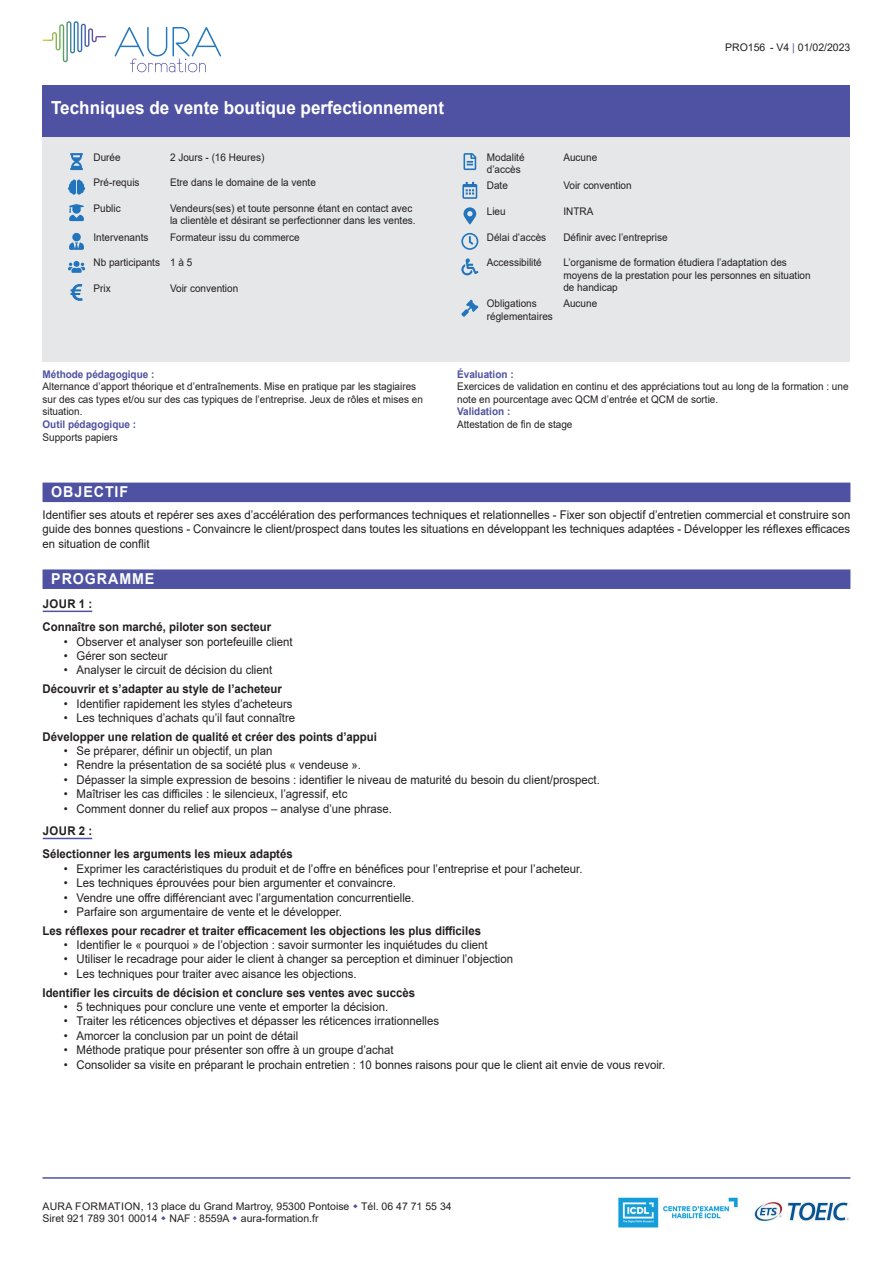
<style>
.page{position:relative;width:893px;height:1263px;background:#fff}
.page>*{position:absolute;margin:0;border:0;box-sizing:border-box;transform-origin:0 0}
.t1{font:700 18px "Arial";color:#fff;scale:.95 1}
.t2{font:700 15px "Arial";letter-spacing:.065em;color:#fff;scale:.95 1}
.t3{font:12px/14.4px "Arial";color:#231f20;text-align:justify;scale:.95 1}
.t4{font:700 12px/23px "Arial";color:#231f20;scale:.95 1}
.t5{font:10.5px/12.6px "Arial";color:#231f20;scale:.95 1}
.t6{font:10.5px/12.6px "Arial";color:#231f20}
.t7{font:700 10.5px "Arial";color:#4f52a2;scale:.95 1}
.s1{color:#4f52a2}
</style>
<div class="page">
<hr style="left:43px;top:1177px;width:807px;height:2px;background:#4f52a2">
<div style="left:43px;top:483px;width:807px;height:19px;background:#4f52a2"></div>
<div style="left:43px;top:569px;width:807px;height:20px;background:#4f52a2"></div>
<div style="left:43px;top:136px;width:807px;height:225px;background:#e6e7e9"></div>
<img style="left:618px;top:1197px;width:120px;height:31px">
<img style="left:754px;top:1202px;width:95px;height:20px">
<svg style="left:43px;top:21px;width:63px;height:41px"></svg>
<svg style="left:115px;top:27px;width:106px;height:45px"></svg>
<div style="left:43px;top:85px;width:807px;height:51px;background:#4f52a2"></div>
<hr style="left:43px;top:611px;width:49px;height:1px;background:#4f52a2">
<hr style="left:43px;top:838px;width:49px;height:1px;background:#4f52a2">
<svg style="left:70px;top:153px;width:13px;height:17px"></svg>
<svg style="left:68px;top:180px;width:17px;height:15px"></svg>
<svg style="left:69px;top:204px;width:15px;height:17px"></svg>
<svg style="left:69px;top:233px;width:15px;height:17px"></svg>
<svg style="left:68px;top:261px;width:17px;height:12px"></svg>
<svg style="left:70px;top:284px;width:13px;height:17px"></svg>
<svg style="left:463px;top:153px;width:13px;height:17px"></svg>
<svg style="left:462px;top:182px;width:15px;height:17px"></svg>
<svg style="left:463px;top:207px;width:13px;height:17px"></svg>
<svg style="left:461px;top:233px;width:17px;height:17px"></svg>
<svg style="left:461px;top:258px;width:17px;height:17px"></svg>
<svg style="left:461px;top:300px;width:17px;height:17px"></svg>
<p class="t6" style="left:725px;top:41px;width:127px">PRO156 - V4 <span class="s1">|</span> 01/02/2023</p>
<h1 class="t1" style="left:51px;top:95px;width:415px">Techniques de vente boutique perfectionnement</h1>
<p class="t5" style="left:94px;top:151px;width:30px">Durée</p>
<p class="t5" style="left:170px;top:151px;width:101px">2 Jours - (16 Heures)</p>
<p class="t5" style="left:94px;top:176px;width:50px">Pré-requis</p>
<p class="t5" style="left:170px;top:176px;width:155px">Etre dans le domaine de la vente</p>
<p class="t5" style="left:94px;top:202px;width:30px">Public</p>
<p class="t5" style="left:170px;top:202px;width:260px">Vendeurs(ses) et toute personne étant en contact avec la clientèle et désirant se perfectionner dans les ventes.</p>
<p class="t5" style="left:94px;top:230px;width:59px">Intervenants</p>
<p class="t5" style="left:170px;top:230px;width:138px">Formateur issu du commerce</p>
<p class="t5" style="left:94px;top:256px;width:105px">Nb participants 1 à 5</p>
<p class="t5" style="left:94px;top:281px;width:20px">Prix</p>
<p class="t5" style="left:170px;top:281px;width:73px">Voir convention</p>
<p class="t5" style="left:487px;top:151px;width:41px">Modalité d’accès</p>
<p class="t5" style="left:563px;top:151px;width:37px">Aucune</p>
<p class="t5" style="left:487px;top:179px;width:24px">Date</p>
<p class="t5" style="left:563px;top:179px;width:73px">Voir convention</p>
<p class="t5" style="left:487px;top:205px;width:21px">Lieu</p>
<p class="t5" style="left:563px;top:205px;width:33px">INTRA</p>
<p class="t5" style="left:487px;top:230px;width:64px">Délai d’accès</p>
<p class="t5" style="left:563px;top:230px;width:111px">Définir avec l’entreprise</p>
<p class="t5" style="left:487px;top:256px;width:59px">Accessibilité</p>
<p class="t5" style="left:563px;top:256px;width:262px">L’organisme de formation étudiera l’adaptation des moyens de la prestation pour les personnes en situation de handicap</p>
<p class="t5" style="left:487px;top:297px;width:71px">Obligations réglementaires</p>
<p class="t5" style="left:563px;top:297px;width:37px">Aucune</p>
<p class="t7" style="left:43px;top:366px;width:119px">Méthode pédagogique :</p>
<p class="t5" style="left:43px;top:380px;width:402px">Alternance d’apport théorique et d’entraînements. Mise en pratique par les stagiaires sur des cas types et/ou sur des cas typiques de l’entreprise. Jeux de rôles et mises en situation.</p>
<p class="t7" style="left:43px;top:417px;width:100px">Outil pédagogique :</p>
<p class="t5" style="left:43px;top:431px;width:81px">Supports papiers</p>
<p class="t2" style="left:51px;top:481px;width:83px">OBJECTIF</p>
<p class="t7" style="left:457px;top:366px;width:61px">Évaluation :</p>
<p class="t5" style="left:457px;top:380px;width:414px">Exercices de validation en continu et des appréciations tout au long de la formation : une note en pourcentage avec QCM d’entrée et QCM de sortie.</p>
<p class="t7" style="left:457px;top:404px;width:58px">Validation :</p>
<p class="t5" style="left:457px;top:418px;width:123px">Attestation de fin de stage</p>
<p class="t3" style="left:43px;top:507px;width:852px">Identifier ses atouts et repérer ses axes d’accélération des performances techniques et relationnelles - Fixer son objectif d’entretien commercial et construire son guide des bonnes questions - Convaincre le client/prospect dans toutes les situations en développant les techniques adaptées - Développer les réflexes efficaces en situation de conflit</p>
<p class="t2" style="left:51px;top:568px;width:110px">PROGRAMME</p>
<p class="t4" style="left:43px;top:593px;width:242px">JOUR 1 :<br>Connaître son marché, piloter son secteur</p>
<p class="t3" style="left:64px;top:634px;width:242px">• Observer et analyser son portefeuille client</p>
<p class="t3" style="left:64px;top:648px;width:111px">• Gérer son secteur</p>
<p class="t3" style="left:64px;top:663px;width:221px">• Analyser le circuit de décision du client</p>
<p class="t4" style="left:43px;top:677px;width:254px">Découvrir et s’adapter au style de l’acheteur</p>
<p class="t3" style="left:64px;top:696px;width:242px">• Identifier rapidement les styles d’acheteurs</p>
<p class="t3" style="left:64px;top:710px;width:245px">• Les techniques d’achats qu’il faut connaître</p>
<p class="t4" style="left:43px;top:725px;width:354px">Développer une relation de qualité et créer des points d’appui</p>
<p class="t3" style="left:64px;top:743px;width:221px">• Se préparer, définir un objectif, un plan</p>
<p class="t3" style="left:64px;top:758px;width:314px">• Rendre la présentation de sa société plus « vendeuse ».</p>
<p class="t3" style="left:64px;top:772px;width:566px">• Dépasser la simple expression de besoins : identifier le niveau de maturité du besoin du client/prospect.</p>
<p class="t3" style="left:64px;top:787px;width:300px">• Maîtriser les cas difficiles : le silencieux, l’agressif, etc</p>
<p class="t3" style="left:64px;top:801px;width:347px">• Comment donner du relief aux propos – analyse d’une phrase.</p>
<p class="t4" style="left:43px;top:820px;width:265px">JOUR 2 :<br>Sélectionner les arguments les mieux adaptés</p>
<p class="t3" style="left:64px;top:861px;width:548px">• Exprimer les caractéristiques du produit et de l’offre en bénéfices pour l’entreprise et pour l’acheteur.</p>
<p class="t3" style="left:64px;top:876px;width:351px">• Les techniques éprouvées pour bien argumenter et convaincre.</p>
<p class="t3" style="left:64px;top:890px;width:371px">• Vendre une offre différenciant avec l’argumentation concurrentielle.</p>
<p class="t3" style="left:64px;top:904px;width:294px">• Parfaire son argumentaire de vente et le développer.</p>
<p class="t4" style="left:43px;top:919px;width:463px">Les réflexes pour recadrer et traiter efficacement les objections les plus difficiles</p>
<p class="t3" style="left:64px;top:937px;width:448px">• Identifier le « pourquoi » de l’objection : savoir surmonter les inquiétudes du client</p>
<p class="t3" style="left:64px;top:952px;width:474px">• Utiliser le recadrage pour aider le client à changer sa perception et diminuer l’objection</p>
<p class="t3" style="left:64px;top:966px;width:310px">• Les techniques pour traiter avec aisance les objections.</p>
<p class="t4" style="left:43px;top:981px;width:394px">Identifier les circuits de décision et conclure ses ventes avec succès</p>
<p class="t3" style="left:64px;top:999px;width:343px">• 5 techniques pour conclure une vente et emporter la décision.</p>
<p class="t3" style="left:64px;top:1014px;width:397px">• Traiter les réticences objectives et dépasser les réticences irrationnelles</p>
<p class="t3" style="left:64px;top:1028px;width:248px">• Amorcer la conclusion par un point de détail</p>
<p class="t3" style="left:64px;top:1042px;width:349px">• Méthode pratique pour présenter son offre à un groupe d’achat</p>
<p class="t3" style="left:64px;top:1057px;width:635px">• Consolider sa visite en préparant le prochain entretien : 10 bonnes raisons pour que le client ait envie de vous revoir.</p>
<p class="t6" style="left:43px;top:1200px;width:411px">AURA FORMATION, 13 place du Grand Martroy, 95300 Pontoise Tél. 06 47 71 55 34<br>Siret 921 789 301 00014 NAF : 8559A aura-formation.fr</p>
</div>
